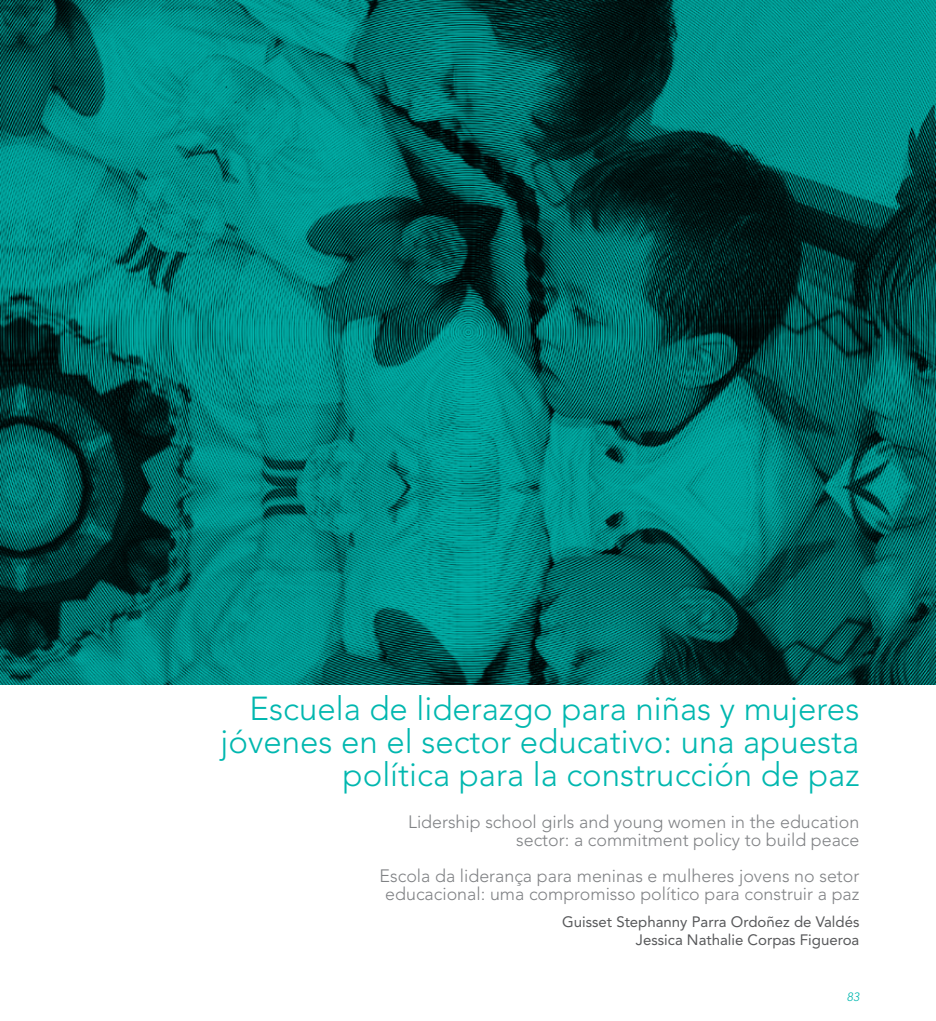
<style>
.page{position:relative;width:936px;height:1021px;background:#fff}
.page>*{position:absolute;margin:0;border:0;box-sizing:border-box;transform-origin:0 0}
.t1{font:300 33px/33px "Avenir LT Std";color:#00b7af;text-align:right}
.t2{font:300 17.85px/17.9px "Avenir LT Std";color:#808285;text-align:right}
.t3{font:15px/18px "Avenir LT Std";color:#58595b;text-align:right}
.t4{font:italic 300 12px "Avenir LT Std";color:#00b7af}
</style>
<div class="page">
<img style="left:0;top:0;width:934px;height:684px">
<h1 class="t1" style="left:220px;top:692px;width:640px">Escuela de liderazgo para niñas y mujeres jóvenes en el sector educativo: una apuesta política para la construcción de paz</h1>
<p class="t2" style="left:408px;top:813px;width:453px">Lidership school girls and young women in the education sector: a commitment policy to build peace</p>
<p class="t2" style="left:379px;top:867px;width:481px;text-align:center">Escola da liderança para meninas e mulheres jovens no setor educacional: uma compromisso político para construir a paz</p>
<p class="t3" style="left:562px;top:912px;width:299px">Guisset Stephanny Parra Ordoñez de Valdés<br>Jessica Nathalie Corpas Figueroa</p>
<p class="t4" style="left:846px;top:989px;width:14px">83</p>
</div>
